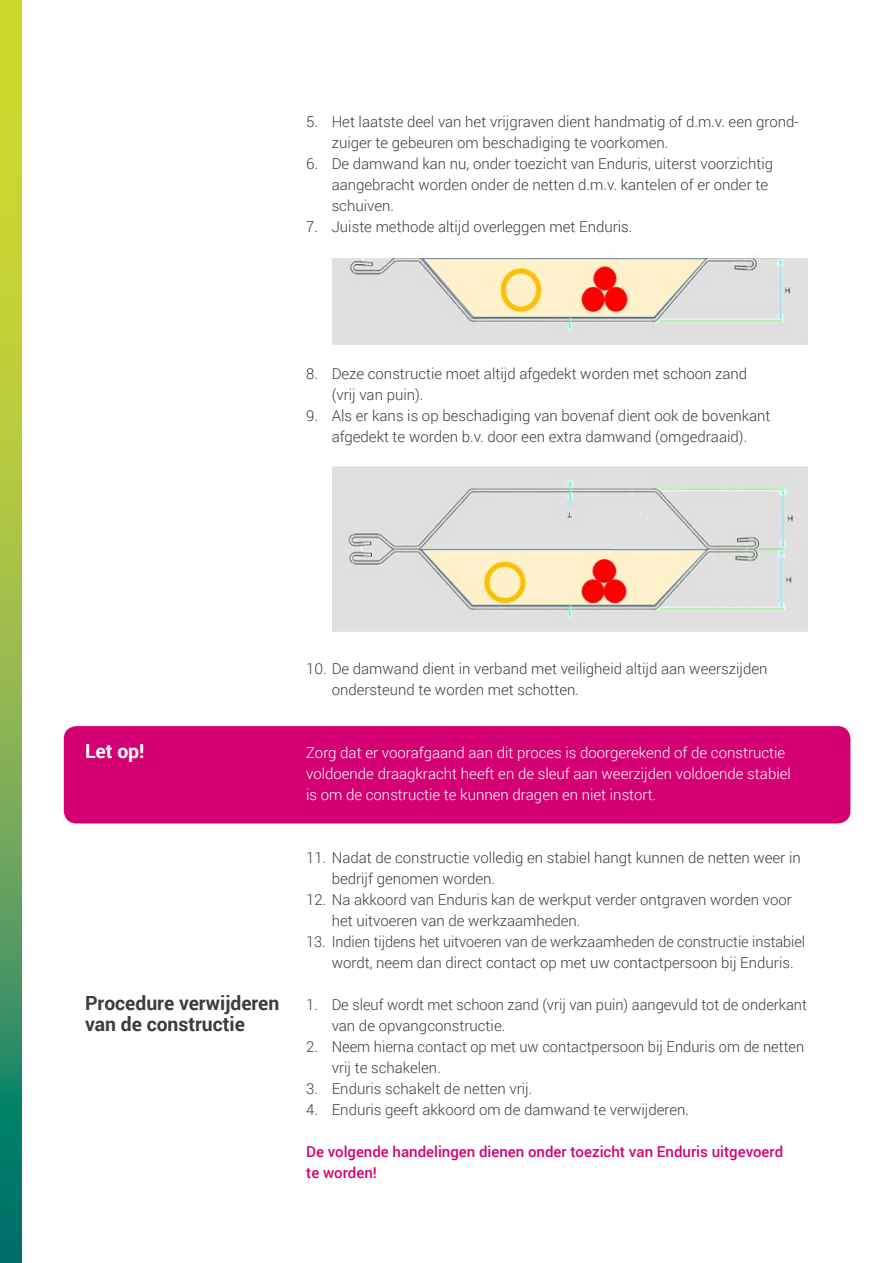
<style>
.page{position:relative;width:893px;height:1263px;background:#fff}
.page>*{position:absolute;margin:0;border:0;box-sizing:border-box;transform-origin:0 0}
.t1{font:19.5px/21px "Enduris Roboto Bold";color:#3c3c3b}
.t2{font:19.5px "Enduris Roboto Bold";color:#fff}
.t3{font:15px/21px "Enduris Roboto Light";color:#3c3c3b}
.t4{font:15px/21px "Enduris Roboto Light";color:#fff}
.t5{font:15px/21px "Enduris Roboto Medium";color:#d40073}
</style>
<div class="page">
<div style="left:64px;top:726px;width:786px;height:97px;background:#d40073;border-radius:13px"></div>
<svg style="left:0;top:0;width:21px;height:1263px;background:#84b34c"></svg>
<img style="left:332px;top:256px;width:476px;height:89px">
<img style="left:333px;top:466px;width:475px;height:166px">
<p class="t3" style="left:332px;top:111px;width:469px;text-indent:-26px">5. Het laatste deel van het vrijgraven dient handmatig of d.m.v. een grond&shy;zuiger te gebeuren om beschadiging te voorkomen.</p>
<p class="t3" style="left:332px;top:153px;width:443px;text-indent:-26px">6. De damwand kan nu, onder toezicht van Enduris, uiterst voorzichtig aangebracht worden onder de netten d.m.v. kantelen of er onder te schuiven.</p>
<p class="t3" style="left:306px;top:216px;width:328px">7. Juiste methode altijd overleggen met Enduris.</p>
<p class="t3" style="left:332px;top:363px;width:417px;text-indent:-26px">8. Deze constructie moet altijd afgedekt worden met schoon zand (vrij van puin).</p>
<p class="t3" style="left:306px;top:405px;width:466px;text-align:center">9. Als er kans is op beschadiging van bovenaf dient ook de bovenkant afgedekt te worden b.v. door een extra damwand (omgedraaid).</p>
<p class="t3" style="left:332px;top:657px;width:437px;text-indent:-26px">10. De damwand dient in verband met veiligheid altijd aan weerszijden ondersteund te worden met schotten.</p>
<h1 class="t2" style="left:85px;top:737px;width:61px">Let op!</h1>
<p class="t4" style="left:306px;top:741px;width:486px">Zorg dat er voorafgaand aan dit proces is doorgerekend of de constructie voldoende draagkracht heeft en de sleuf aan weerzijden voldoende stabiel is om de constructie te kunnen dragen en niet instort.</p>
<h1 class="t1" style="left:85px;top:992px;width:196px">Procedure verwijderen van de constructie</h1>
<p class="t3" style="left:332px;top:846px;width:471px;text-indent:-26px">11. Nadat de constructie volledig en stabiel hangt kunnen de netten weer in bedrijf genomen worden.</p>
<p class="t3" style="left:332px;top:888px;width:462px;text-indent:-26px">12. Na akkoord van Enduris kan de werkput verder ontgraven worden voor het uitvoeren van de werkzaamheden.</p>
<p class="t3" style="left:332px;top:930px;width:475px;text-indent:-26px">13. Indien tijdens het uitvoeren van de werkzaamheden de constructie instabiel wordt, neem dan direct contact op met uw contactpersoon bij Enduris.</p>
<p class="t3" style="left:332px;top:993px;width:477px;text-indent:-26px">1. De sleuf wordt met schoon zand (vrij van puin) aangevuld tot de onderkant van de opvangconstructie.</p>
<p class="t3" style="left:332px;top:1035px;width:474px;text-indent:-26px">2. Neem hierna contact op met uw contactpersoon bij Enduris om de netten vrij te schakelen.</p>
<p class="t3" style="left:306px;top:1077px;width:228px">3. Enduris schakelt de netten vrij.</p>
<p class="t3" style="left:306px;top:1098px;width:384px">4. Enduris geeft akkoord om de damwand te verwijderen.</p>
<p class="t5" style="left:306px;top:1140px;width:479px">De volgende handelingen dienen onder toezicht van Enduris uitgevoerd te worden!</p>
</div>
